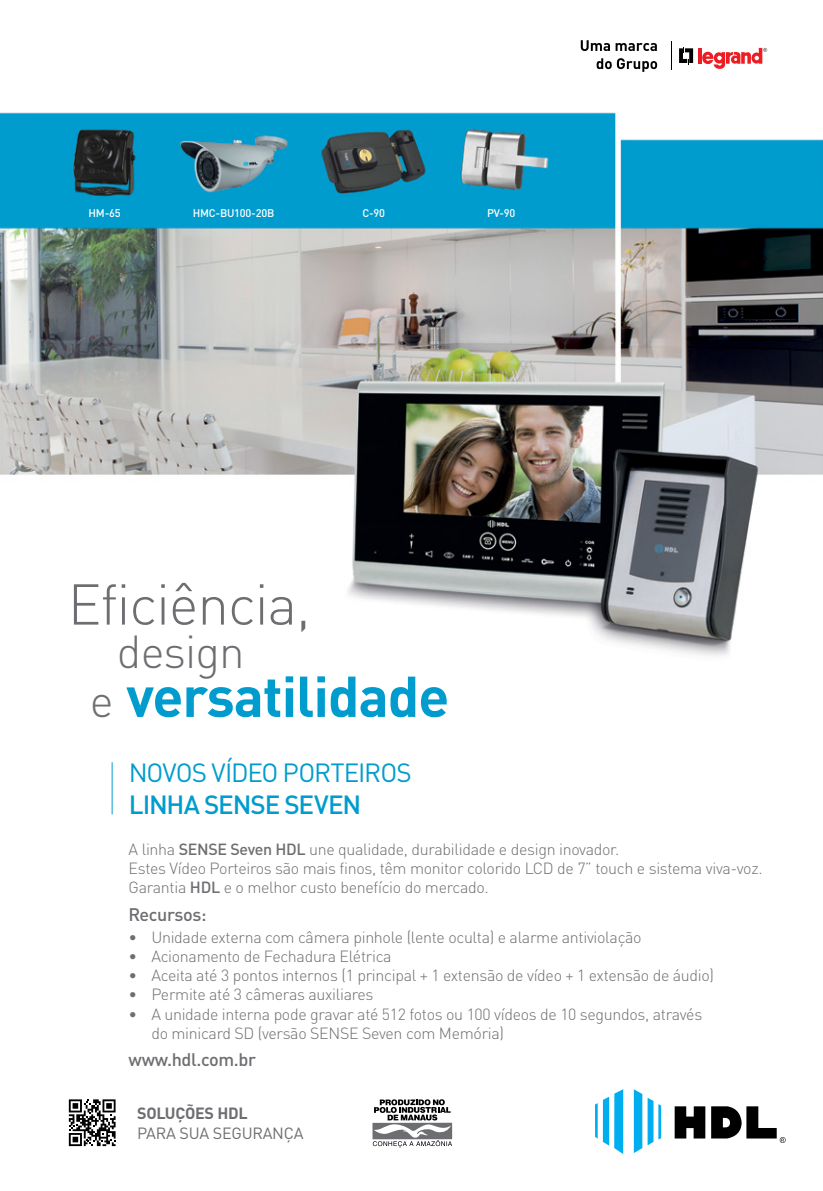
<style>
.page{position:relative;width:823px;height:1191px;background:#fff}
.page>*{position:absolute;margin:0;border:0;box-sizing:border-box;transform-origin:0 0}
.t1{font:700 56.6px "DIN Pro";letter-spacing:-.02em;color:#009cce}
.t2{font:300 56.6px "DIN Pro";letter-spacing:-.02em;color:#6d6e71}
.t3{font:300 45.6px "DIN Pro";letter-spacing:-.02em;color:#6d6e71}
.t4{font:26px "DIN Pro";letter-spacing:-.04em;color:#009cce}
.t5{font:500 26px "DIN Pro";letter-spacing:-.045em;color:#009cce}
.t6{font:500 18px "DIN Pro";letter-spacing:-.02em;color:#6d6e71}
.t7{font:300 16px/19.2px "DIN Pro";letter-spacing:-.02em;color:#6d6e71}
.t8{font:16px "DIN Pro";letter-spacing:-.015em;color:#6d6e71}
.t9{font:700 16px "DIN Pro";letter-spacing:-.015em;color:#6d6e71}
.t10{font:500 11px "DIN Pro";letter-spacing:-.02em;color:#fff}
.s1{font-weight:300;font-size:45.6px;color:#6d6e71}
.s2{font-weight:500}
</style>
<div class="page">
<img style="left:0;top:41px;width:822px;height:1113px">
<div style="left:61px;top:1092px;width:62px;height:61px;background:#fff"></div>
<svg style="left:69px;top:1099px;width:46px;height:47px"></svg>
<svg style="left:372px;top:1099px;width:80px;height:48px"></svg>
<svg style="left:594px;top:1089px;width:28px;height:65px"></svg>
<svg style="left:633px;top:1089px;width:27px;height:64px"></svg>
<svg style="left:674px;top:1106px;width:111px;height:37px"></svg>
<hr style="left:111px;top:762px;width:1px;height:52px;background:#009cce">
<svg style="left:678px;top:47px;width:14px;height:17px"></svg>
<svg style="left:697px;top:48px;width:4px;height:16px"></svg>
<svg style="left:701px;top:48px;width:65px;height:22px"></svg>
<svg style="left:670px;top:42px;width:1px;height:28px"></svg>
<svg style="left:580px;top:40px;width:29px;height:11px"></svg>
<svg style="left:615px;top:43px;width:41px;height:8px"></svg>
<svg style="left:596px;top:58px;width:60px;height:14px"></svg>
<p class="t10" style="left:88px;top:204px;width:34px">HM-65</p>
<p class="t10" style="left:193px;top:204px;width:83px">HMC-BU100-20B</p>
<p class="t10" style="left:362px;top:204px;width:24px">C-90</p>
<p class="t10" style="left:486px;top:204px;width:30px">PV-90</p>
<h1 class="t2" style="left:68px;top:560px;width:244px">Eficiência,</h1>
<h2 class="t3" style="left:117px;top:616px;width:129px">design</h2>
<h1 class="t1" style="left:90px;top:649px;width:361px"><span class="s1">e</span> versatilidade</h1>
<h3 class="t4" style="left:129px;top:752px;width:284px">NOVOS VÍDEO PORTEIROS</h3>
<h3 class="t5" style="left:129px;top:784px;width:234px">LINHA SENSE SEVEN</h3>
<p class="t7" style="left:129px;top:838px;width:635px">A linha <span class="s2">SENSE Seven HDL</span> une qualidade, durabilidade e design inovador.<br>Estes Vídeo Porteiros são mais finos, têm monitor colorido LCD de 7” touch e sistema viva-voz.<br>Garantia <span class="s2">HDL</span> e o melhor custo benefício do mercado.</p>
<p class="t6" style="left:129px;top:899px;width:79px">Recursos:</p>
<p class="t7" style="left:129px;top:926px;width:514px">• Unidade externa com câmera pinhole (lente oculta) e alarme antiviolação</p>
<p class="t7" style="left:129px;top:945px;width:264px">• Acionamento de Fechadura Elétrica</p>
<p class="t7" style="left:129px;top:964px;width:586px">• Aceita até 3 pontos internos (1 principal + 1 extensão de vídeo + 1 extensão de áudio)</p>
<p class="t7" style="left:129px;top:983px;width:246px">• Permite até 3 câmeras auxiliares</p>
<p class="t7" style="left:151px;top:1002px;width:552px;text-indent:-23px">• A unidade interna pode gravar até 512 fotos ou 100 vídeos de 10 segundos, através do minicard SD (versão SENSE Seven com Memória)</p>
<p class="t6" style="left:129px;top:1045px;width:129px">www.hdl.com.br</p>
<p class="t9" style="left:137px;top:1100px;width:112px">SOLUÇÕES HDL</p>
<p class="t8" style="left:137px;top:1120px;width:168px">PARA SUA SEGURANÇA</p>
</div>
